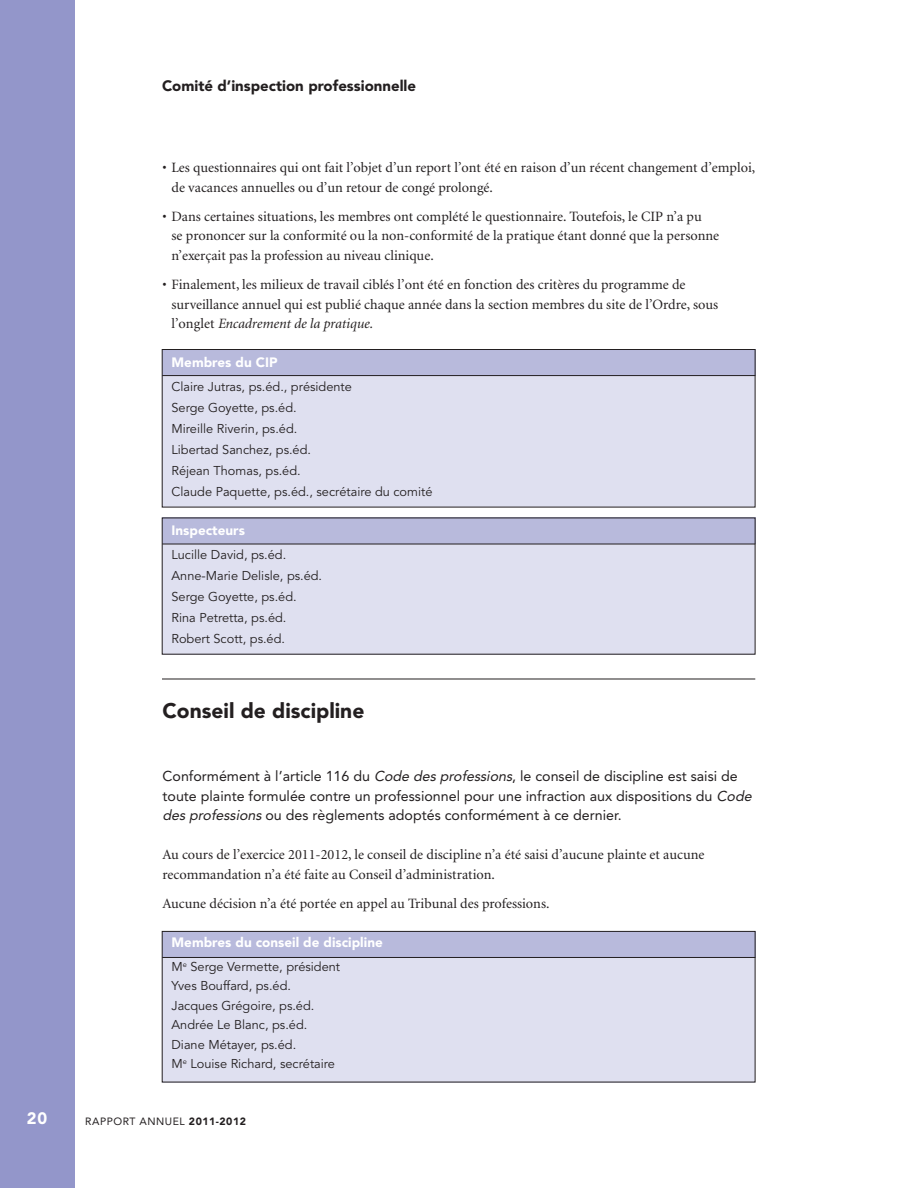
<style>
.page{position:relative;width:918px;height:1188px;background:#fff}
.page>*{position:absolute;margin:0;border:0;box-sizing:border-box;transform-origin:0 0}
.t1{font:900 21px "Avenir";color:#231f20}
.t2{font:900 16.5px "Avenir";color:#fff}
.t3{font:900 15px "Avenir";color:#231f20}
.t4{font:14.25px/19.5px "Minion";color:#231f20}
.t5{font:14.25px/19.5px "Avenir";color:#231f20}
.t6{font:900 13.5px "Avenir";color:#fff}
.t7{font:12.75px/21px "Avenir";color:#231f20}
.t8{font:10.5px "Avenir";letter-spacing:.05em;color:#231f20}
.s1{font-style:italic}
.s2{font-weight:900}
</style>
<div class="page">
<div style="left:162px;top:931px;width:593px;height:151px;background:#dfe0f0"></div>
<div style="left:162px;top:931px;width:593px;height:26px;background:#b8badc"></div>
<div style="left:162px;top:931px;width:593px;height:151px;border:1px solid #231f20"></div>
<hr style="left:162px;top:957px;width:593px;height:1px;background:#231f20">
<div style="left:162px;top:518px;width:593px;height:136px;background:#dfe0f0"></div>
<div style="left:162px;top:518px;width:593px;height:26px;background:#b8badc"></div>
<hr style="left:162px;top:544px;width:593px;height:1px;background:#231f20">
<div style="left:162px;top:349px;width:593px;height:158px;background:#dfe0f0"></div>
<div style="left:162px;top:349px;width:593px;height:26px;background:#b8badc"></div>
<div style="left:162px;top:349px;width:593px;height:158px;border:1px solid #231f20"></div>
<hr style="left:162px;top:375px;width:593px;height:1px;background:#231f20">
<div style="left:0;top:0;width:74px;height:1188px;background:#9396ca"></div>
<hr style="left:162px;top:679px;width:593px;height:1px;background:#231f20">
<p class="t3" style="left:162px;top:77px;width:256px">Comité d’inspection professionnelle</p>
<p class="t4" style="left:172px;top:158px;width:585px;text-indent:-9px">• Les questionnaires qui ont fait l’objet d’un report l’ont été en raison d’un récent changement d’emploi, de vacances annuelles ou d’un retour de congé prolongé.</p>
<p class="t4" style="left:172px;top:207px;width:549px;text-indent:-9px">• Dans certaines situations, les membres ont complété le questionnaire. Toutefois, le CIP n’a pu<br>se prononcer sur la conformité ou la non-conformité de la pratique étant donné que la personne n’exerçait pas la profession au niveau clinique.</p>
<p class="t4" style="left:172px;top:275px;width:548px;text-indent:-9px">• Finalement, les milieux de travail ciblés l’ont été en fonction des critères du programme de surveillance annuel qui est publié chaque année dans la section membres du site de l’Ordre, sous l’onglet <span class="s1">Encadrement de la pratique.</span></p>
<p class="t6" style="left:172px;top:354px;width:107px">Membres du CIP</p>
<p class="t7" style="left:172px;top:377px;width:262px">Claire Jutras, ps.éd., présidente<br>Serge Goyette, ps.éd.<br>Mireille Riverin, ps.éd.<br>Libertad Sanchez, ps.éd.<br>Réjean Thomas, ps.éd.<br>Claude Paquette, ps.éd., secrétaire du comité</p>
<p class="t6" style="left:163px;top:522px;width:84px">I nspecteurs</p>
<p class="t7" style="left:172px;top:545px;width:152px">Lucille David, ps.éd.<br>Anne-Marie Delisle, ps.éd.<br>Serge Goyette, ps.éd.<br>Rina Petretta, ps.éd.<br>Robert Scott, ps.éd.</p>
<h1 class="t1" style="left:163px;top:698px;width:203px">Conseil de discipline</h1>
<p class="t5" style="left:163px;top:766px;width:594px">Conformément à l’article 116 du <span class="s1">Code des professions</span>, le conseil de discipline est saisi de toute plainte formulée contre un professionnel pour une infraction aux dispositions du <span class="s1">Code des professions</span> ou des règlements adoptés conformément à ce dernier.</p>
<p class="t4" style="left:163px;top:845px;width:544px">Au cours de l’exercice 2011-2012, le conseil de discipline n’a été saisi d’aucune plainte et aucune recommandation n’a été faite au Conseil d’administration.</p>
<p class="t4" style="left:163px;top:894px;width:389px">Aucune décision n’a été portée en appel au Tribunal des professions.</p>
<p class="t6" style="left:172px;top:934px;width:213px">Membres du conseil de discipline</p>
<p class="t7" style="left:172px;top:957px;width:170px;line-height:19.5px">M<sup>e</sup> Serge Vermette, président<br>Yves Bouffard, ps.éd.<br>Jacques Grégoire, ps.éd.<br>Andrée Le Blanc, ps.éd.<br>Diane Métayer, ps.éd.<br>M<sup>e</sup> Louise Richard, secrétaire</p>
<p class="t2" style="left:27px;top:1108px;width:22px">20</p>
<p class="t8" style="left:85px;top:1115px;width:162px">RAPPORT ANNUEL <span class="s2">2011-2012</span></p>
</div>
